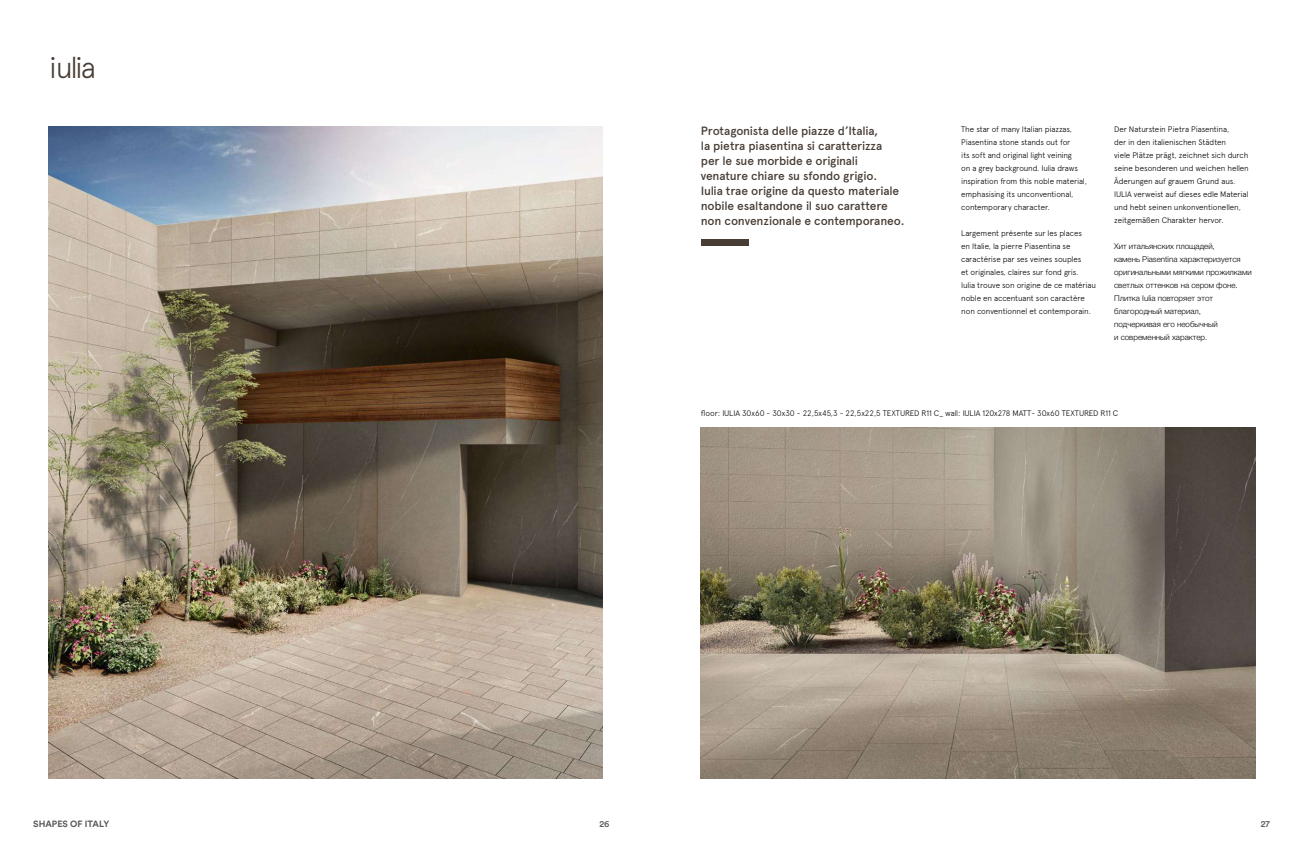
<style>
.page{position:relative;width:1304px;height:851px;background:#fff}
.page>*{position:absolute;margin:0;border:0;box-sizing:border-box;transform-origin:0 0}
.t1{font:300 30px "Apercu";letter-spacing:-.085em;color:#483d35}
.t2{font:500 12px/15px "Apercu";letter-spacing:-.015em;color:#483d35}
.t3{font:700 9px "Circular Std";color:#56595b}
.t4{font:500 9px "Circular Std";color:#56595b}
.t5{font:300 8px/13px "Apercu";letter-spacing:-.01em;color:#000}
.t6{font:300 8px/13px "Helvetica Neue LTCYR";color:#000}
</style>
<div class="page">
<img style="left:49px;top:126px;width:553px;height:652px">
<img style="left:701px;top:427px;width:554px;height:351px">
<div style="left:701px;top:239px;width:48px;height:7px;background:#483d35"></div>
<h1 class="t1" style="left:49px;top:50px;width:48px">iulia</h1>
<p class="t2" style="left:701px;top:123px;width:205px">Protagonista delle piazze d’Italia,<br>la pietra piasentina si caratterizza<br>per le sue morbide e originali venature chiare su sfondo grigio.<br>Iulia trae origine da questo materiale nobile esaltandone il suo carattere non convenzionale e contemporaneo.</p>
<p class="t5" style="left:961px;top:122px;width:127px">The star of many Italian piazzas, Piasentina stone stands out for<br>its soft and original light veining<br>on a grey background. Iulia draws inspiration from this noble material, emphasising its unconventional, contemporary character.</p>
<p class="t5" style="left:961px;top:226px;width:136px">Largement présente sur les places<br>en Italie, la pierre Piasentina se caractérise par ses veines souples<br>et originales, claires sur fond gris.<br>Iulia trouve son origine de ce matériau noble en accentuant son caractère non conventionnel et contemporain.</p>
<p class="t5" style="left:1114px;top:122px;width:136px">Der Naturstein Pietra Piasentina,<br>der in den italienischen Städten<br>viele Plätze prägt, zeichnet sich durch seine besonderen und weichen hellen Äderungen auf grauem Grund aus.<br>IULIA verweist auf dieses edle Material und hebt seinen unkonventionellen, zeitgemäßen Charakter hervor.</p>
<p class="t6" style="left:1114px;top:240px;width:139px">Хит итальянских площадей,<br>камень Piasentina характеризуется оригинальными мягкими прожилками светлых оттенков на сером фоне.<br>Плитка Iulia повторяет этот благородный материал,<br>подчеркивая его необычный<br>и современный характер.</p>
<p class="t5" style="left:701px;top:406px;width:419px">floor: IULIA 30x60 - 30x30 - 22,5x45,3 - 22,5x22,5 TEXTURED R11 C_ wall: IULIA 120x278 MATT- 30x60 TEXTURED R11 C</p>
<p class="t3" style="left:33px;top:818px;width:78px">SHAPES OF ITALY</p>
<p class="t4" style="left:599px;top:818px;width:12px">26</p>
<p class="t4" style="left:1261px;top:818px;width:11px">27</p>
</div>
